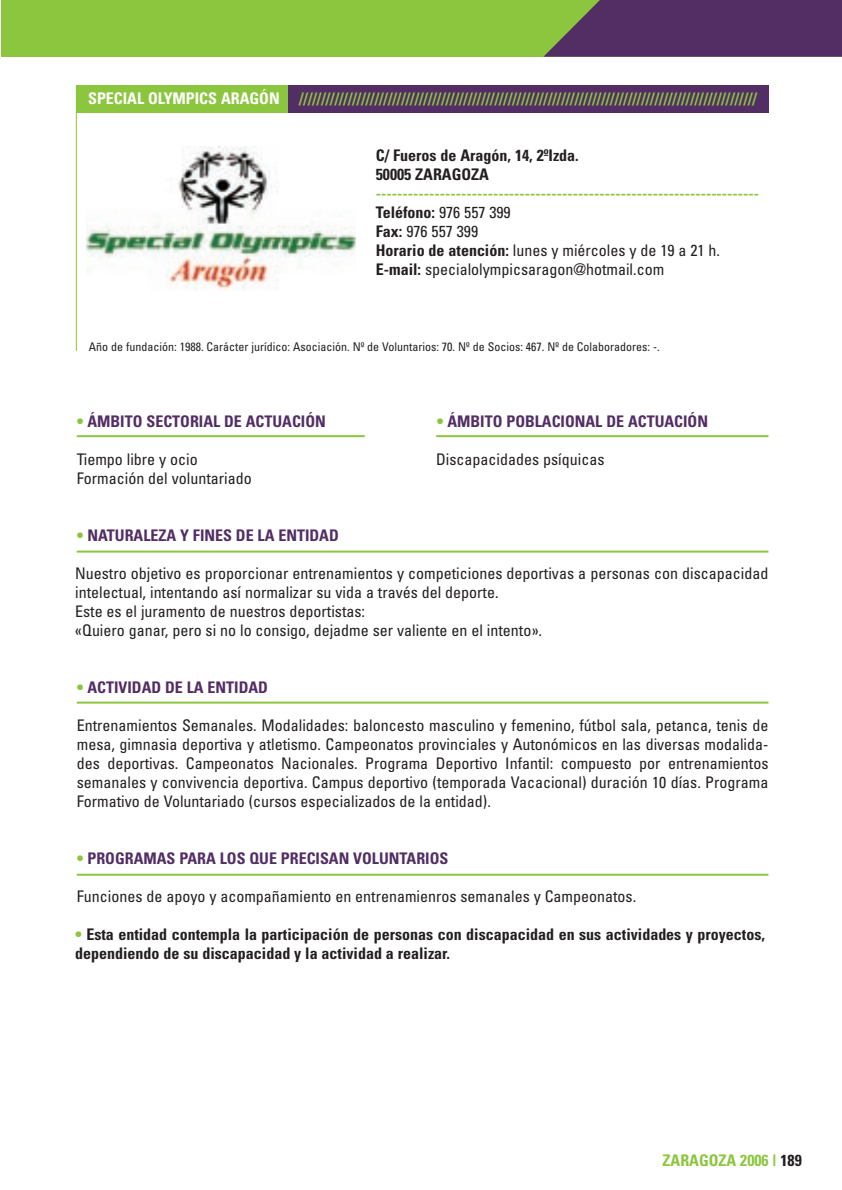
<style>
.page{position:relative;width:842px;height:1190px;background:#fff}
.page>*{position:absolute;margin:0;border:0;box-sizing:border-box;transform-origin:0 0}
.t1{font:condensed 16px/19px "Univers";color:#231f20}
.t2{font:700 condensed 16px "Univers";color:#8bc63e}
.t3{font:700 condensed 16px/19px "Univers";color:#231f20}
.t4{font:700 condensed 16px "Univers";color:#522e64}
.t5{font:700 condensed 16px "Univers";color:#fff}
.t6{font:condensed 12px "Univers";color:#231f20}
.s1{font-weight:700}
.s2{color:#8bc63e}
.s3{color:#231f20}
</style>
<div class="page">
<div style="left:76px;top:85px;width:692px;height:28px;background:#522e64"></div>
<hr style="left:76px;top:85px;width:1px;height:266px;background:#8bc63e">
<hr style="left:77px;top:551px;width:691px;height:2px;background:#8bc63e">
<hr style="left:77px;top:702px;width:691px;height:2px;background:#8bc63e">
<hr style="left:77px;top:874px;width:691px;height:2px;background:#8bc63e">
<hr style="left:77px;top:435px;width:288px;height:2px;background:#8bc63e">
<hr style="left:436px;top:435px;width:332px;height:2px;background:#8bc63e">
<div style="left:1px;top:0;width:841px;height:57px;background:#8bc63e"></div>
<svg style="left:543px;top:0;width:299px;height:57px;background:#573d60"></svg>
<div style="left:76px;top:85px;width:212px;height:28px;background:#8bc63e"></div>
<img style="left:87px;top:146px;width:269px;height:145px">
<p class="t5" style="left:88px;top:92px;width:193px">SPECIAL OLYMPICS ARAGÓN</p>
<p class="t2" style="left:299px;top:92px;width:459px">///////////////////////////////////////////////////////////////////////////////////////////////////////</p>
<p class="t3" style="left:376px;top:147px;width:204px">C/ Fueros de Aragón, 14, 2ºIzda.<br>50005 ZARAGOZA</p>
<p class="t1" style="left:376px;top:204px;width:346px"><span class="s1">Teléfono:</span> 976 557 399<br><span class="s1">Fax:</span> 976 557 399<br><span class="s1">Horario de atención:</span> lunes y miércoles y de 19 a 21 h.<br><span class="s1">E-mail:</span> specialolympicsaragon@hotmail.com</p>
<p class="t2" style="left:376px;top:187px;width:385px">------------------------------------------------------------------------</p>
<p class="t6" style="left:89px;top:342px;width:572px">Año de fundación: 1988. Carácter jurídico: Asociación. Nº de Voluntarios: 70. Nº de Socios: 467. Nº de Colaboradores: -.</p>
<p class="t4" style="left:77px;top:415px;width:250px"><span class="s2">•</span> ÁMBITO SECTORIAL DE ACTUACIÓN</p>
<p class="t4" style="left:437px;top:415px;width:273px"><span class="s2">•</span> ÁMBITO POBLACIONAL DE ACTUACIÓN</p>
<p class="t1" style="left:77px;top:451px;width:122px">Tiempo libre y ocio</p>
<p class="t1" style="left:436px;top:451px;width:170px">Discapacidades psíquicas</p>
<p class="t1" style="left:77px;top:470px;width:176px">Formación del voluntariado</p>
<p class="t4" style="left:77px;top:529px;width:264px"><span class="s2">•</span> NATURALEZA Y FINES DE LA ENTIDAD</p>
<p class="t1" style="left:75px;top:565px;width:695px">Nuestro objetivo es proporcionar entrenamientos y competiciones deportivas a personas con discapacidad intelectual, intentando así normalizar su vida a través del deporte.<br>Este es el juramento de nuestros deportistas:<br>«Quiero ganar, pero si no lo consigo, dejadme ser valiente en el intento».</p>
<p class="t4" style="left:77px;top:681px;width:193px"><span class="s2">•</span> ACTIVIDAD DE LA ENTIDAD</p>
<p class="t1" style="left:77px;top:717px;width:693px;text-align:justify">Entrenamientos Semanales. Modalidades: baloncesto masculino y femenino, fútbol sala, petanca, tenis de mesa, gimnasia deportiva y atletismo. Campeonatos provinciales y Autonómicos en las diversas modalida&shy;des deportivas. Campeonatos Nacionales. Programa Deportivo Infantil: compuesto por entrenamientos semanales y convivencia deportiva. Campus deportivo (temporada Vacacional) duración 10 días. Programa Formativo de Voluntariado (cursos especializados de la entidad).</p>
<p class="t4" style="left:77px;top:852px;width:373px"><span class="s2">•</span> PROGRAMAS PARA LOS QUE PRECISAN VOLUNTARIOS</p>
<p class="t1" style="left:77px;top:888px;width:561px">Funciones de apoyo y acompañamiento en entrenamienros semanales y Campeonatos.</p>
<p class="t3" style="left:75px;top:926px;width:691px"><span class="s2">•</span> Esta entidad contempla la participación de personas con discapacidad en sus actividades y proyectos, dependiendo de su discapacidad y la actividad a realizar.</p>
<p class="t2" style="left:663px;top:1155px;width:141px">ZARAGOZA 2006 | <span class="s3">189</span></p>
</div>
